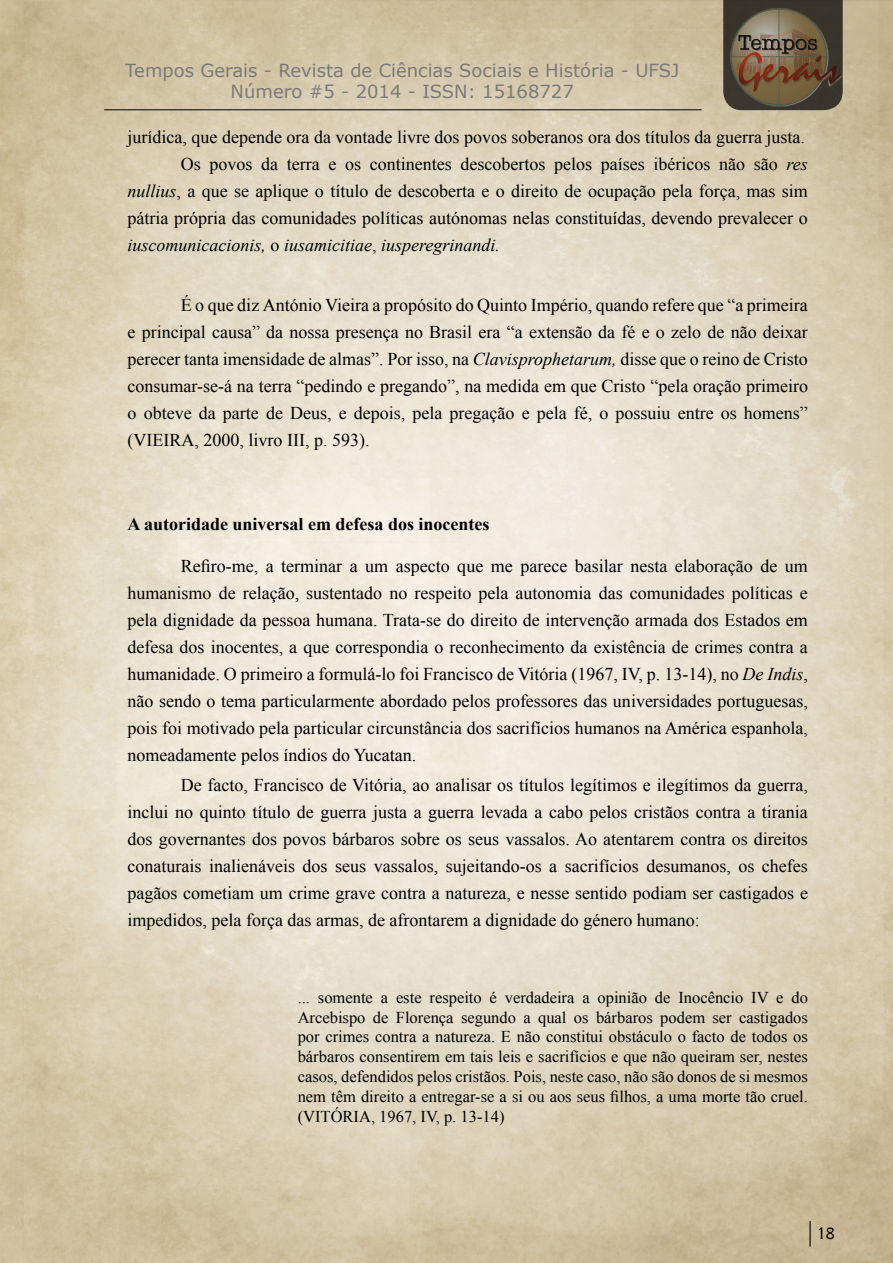
<style>
.page{position:relative;width:893px;height:1263px;background:#fff}
.page>*{position:absolute;margin:0;border:0;box-sizing:border-box;transform-origin:0 0}
.t1{font:18px/27px "Times New Roman";color:#000;text-align:justify}
.t2{font:18px/21.6px "Verdana";color:#7a7a7a;text-align:center}
.t3{font:700 18px "Times New Roman";color:#000}
.t4{font:18px "Raavi";color:#000}
.t5{font:16.5px/19.8px "Times New Roman";color:#000;text-align:justify}
.s1{font-style:italic}
</style>
<div class="page">
<img style="left:0;top:0;width:893px;height:1263px">
<hr style="left:104px;top:109px;width:598px;height:1px;background:#000">
<svg style="left:723px;top:0;width:120px;height:110px"></svg>
<img style="left:724px;top:4px;width:169px;height:106px">
<hr style="left:809px;top:1221px;width:2px;height:25px;background:#000">
<p class="t2" style="left:125px;top:59px;width:556px">Tempos Gerais - Revista de Ciências Sociais e História - UFSJ<br>Número #5 - 2014 - ISSN: 15168727</p>
<p class="t1" style="left:128px;top:123px;width:679px">jurídica, que depende ora da vontade livre dos povos soberanos ora dos títulos da guerra justa.</p>
<p class="t1" style="left:128px;top:150px;width:682px;text-indent:53px">Os povos da terra e os continentes descobertos pelos países ibéricos não são <span class="s1">res nullius</span>, a que se aplique o título de descoberta e o direito de ocupação pela força, mas sim pátria própria das comunidades políticas autónomas nelas constituídas, devendo prevalecer o <span class="s1">iuscomunicacionis,</span> o <span class="s1">iusamicitiae</span>, <span class="s1">iusperegrinandi.</span></p>
<p class="t1" style="left:128px;top:291px;width:682px;text-indent:53px">É o que diz António Vieira a propósito do Quinto Império, quando refere que “a primeira e principal causa” da nossa presença no Brasil era “a extensão da fé e o zelo de não deixar perecer tanta imensidade de almas”. Por isso, na <span class="s1">Clavisprophetarum,</span> disse que o reino de Cristo consumar-se-á na terra “pedindo e pregando”, na medida em que Cristo “pela oração primeiro o obteve da parte de Deus, e depois, pela pregação e pela fé, o possuiu entre os homens” (VIEIRA, 2000, livro III, p. 593).</p>
<p class="t3" style="left:128px;top:511px;width:363px">A autoridade universal em defesa dos inocentes</p>
<p class="t1" style="left:128px;top:552px;width:682px;text-indent:53px">Refiro-me, a terminar a um aspecto que me parece basilar nesta elaboração de um humanismo de relação, sustentado no respeito pela autonomia das comunidades políticas e pela dignidade da pessoa humana. Trata-se do direito de intervenção armada dos Estados em defesa dos inocentes, a que correspondia o reconhecimento da existência de crimes contra a humanidade. O primeiro a formulá-lo foi Francisco de Vitória (1967, IV, p. 13-14), no <span class="s1">De Indis</span>, não sendo o tema particularmente abordado pelos professores das universidades portuguesas, pois foi motivado pela particular circunstância dos sacrifícios humanos na América espanhola, nomeadamente pelos índios do Yucatan.</p>
<p class="t1" style="left:128px;top:771px;width:682px;text-indent:53px">De facto, Francisco de Vitória, ao analisar os títulos legítimos e ilegítimos da guerra, inclui no quinto título de guerra justa a guerra levada a cabo pelos cristãos contra a tirania dos governantes dos povos bárbaros sobre os seus vassalos. Ao atentarem contra os direitos conaturais inalienáveis dos seus vassalos, sujeitando-os a sacrifícios desumanos, os chefes pagãos cometiam um crime grave contra a natureza, e nesse sentido podiam ser castigados e impedidos, pela força das armas, de afrontarem a dignidade do género humano:</p>
<p class="t5" style="left:298px;top:987px;width:512px">... somente a este respeito é verdadeira a opinião de Inocêncio IV e do Arcebispo de Florença segundo a qual os bárbaros podem ser castigados por crimes contra a natureza. E não constitui obstáculo o facto de todos os bárbaros consentirem em tais leis e sacrifícios e que não queiram ser, nestes casos, defendidos pelos cristãos. Pois, neste caso, não são donos de si mesmos nem têm direito a entregar-se a si ou aos seus filhos, a uma morte tão cruel. (VITÓRIA, 1967, IV, p. 13-14)</p>
<p class="t4" style="left:817px;top:1222px;width:19px">18</p>
</div>
